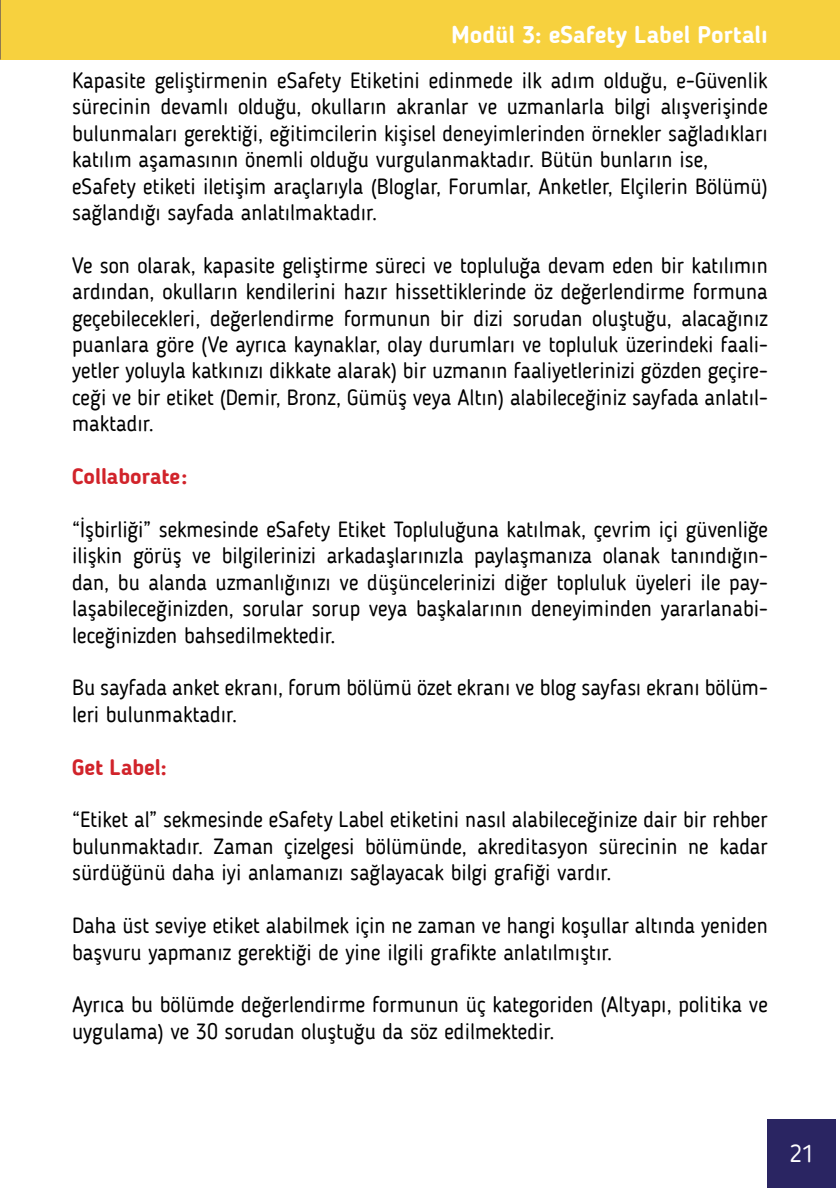
<style>
.page{position:relative;width:840px;height:1191px;background:#fff}
.page>*{position:absolute;margin:0;border:0;box-sizing:border-box;transform-origin:0 0}
.t1{font:700 24px "Blogger Sans";color:#fff}
.t2{font:24px "Blogger Sans";color:#fff}
.t3{font:22px/26.4px "Blogger Sans";color:#000}
.t4{font:700 22px "Blogger Sans";color:#d1232a}
</style>
<div class="page">
<div style="left:0;top:0;width:839px;height:60px;background:#f7d13e"></div>
<div style="left:767px;top:1119px;width:68px;height:68px;background:#2a2562"></div>
<p class="t1" style="left:451px;top:23px;width:318px">Modül 3: eSafety Label Portalı</p>
<p class="t3" style="left:72px;top:68px;width:697px">Kapasite geliştirmenin eSafety Etiketini edinmede ilk adım olduğu, e-Güvenlik sürecinin devamlı olduğu, okulların akranlar ve uzmanlarla bilgi alışverişinde bulunmaları gerektiği, eğitimcilerin kişisel deneyimlerinden örnekler sağladıkları katılım aşamasının önemli olduğu vurgulanmaktadır. Bütün bunların ise, eSafety etiketi iletişim araçlarıyla (Bloglar, Forumlar, Anketler, Elçilerin Bölümü) sağlandığı sayfada anlatılmaktadır.</p>
<p class="t3" style="left:72px;top:253px;width:697px;text-align:justify">Ve son olarak, kapasite geliştirme süreci ve topluluğa devam eden bir katılımın ardından, okulların kendilerini hazır hissettiklerinde öz değerlendirme formuna geçebilecekleri, değerlendirme formunun bir dizi sorudan oluştuğu, alacağınız puanlara göre (Ve ayrıca kaynaklar, olay durumları ve topluluk üzerindeki faali&shy;yetler yoluyla katkınızı dikkate alarak) bir uzmanın faaliyetlerinizi gözden geçire&shy;ceği ve bir etiket (Demir, Bronz, Gümüş veya Altın) alabileceğiniz sayfada anlatıl&shy;maktadır.</p>
<p class="t4" style="left:72px;top:466px;width:117px">Collaborate:</p>
<p class="t3" style="left:72px;top:517px;width:697px;text-align:justify">“İşbirliği” sekmesinde eSafety Etiket Topluluğuna katılmak, çevrim içi güvenliğe ilişkin görüş ve bilgilerinizi arkadaşlarınızla paylaşmanıza olanak tanındığın&shy;dan, bu alanda uzmanlığınızı ve düşüncelerinizi diğer topluluk üyeleri ile pay&shy;laşabileceğinizden, sorular sorup veya başkalarının deneyiminden yararlanabi&shy;leceğinizden bahsedilmektedir.</p>
<p class="t3" style="left:72px;top:675px;width:697px">Bu sayfada anket ekranı, forum bölümü özet ekranı ve blog sayfası ekranı bölüm&shy;leri bulunmaktadır.</p>
<p class="t4" style="left:72px;top:756px;width:96px">Get Label:</p>
<p class="t3" style="left:72px;top:807px;width:697px;text-align:justify">“Etiket al” sekmesinde eSafety Label etiketini nasıl alabileceğinize dair bir rehber bulunmaktadır. Zaman çizelgesi bölümünde, akreditasyon sürecinin ne kadar sürdüğünü daha iyi anlamanızı sağlayacak bilgi grafiği vardır.</p>
<p class="t3" style="left:72px;top:913px;width:697px">Daha üst seviye etiket alabilmek için ne zaman ve hangi koşullar altında yeniden başvuru yapmanız gerektiği de yine ilgili grafikte anlatılmıştır.</p>
<p class="t3" style="left:72px;top:992px;width:697px">Ayrıca bu bölümde değerlendirme formunun üç kategoriden (Altyapı, politika ve uygulama) ve 30 sorudan oluştuğu da söz edilmektedir.</p>
<p class="t2" style="left:789px;top:1141px;width:25px">21</p>
</div>
